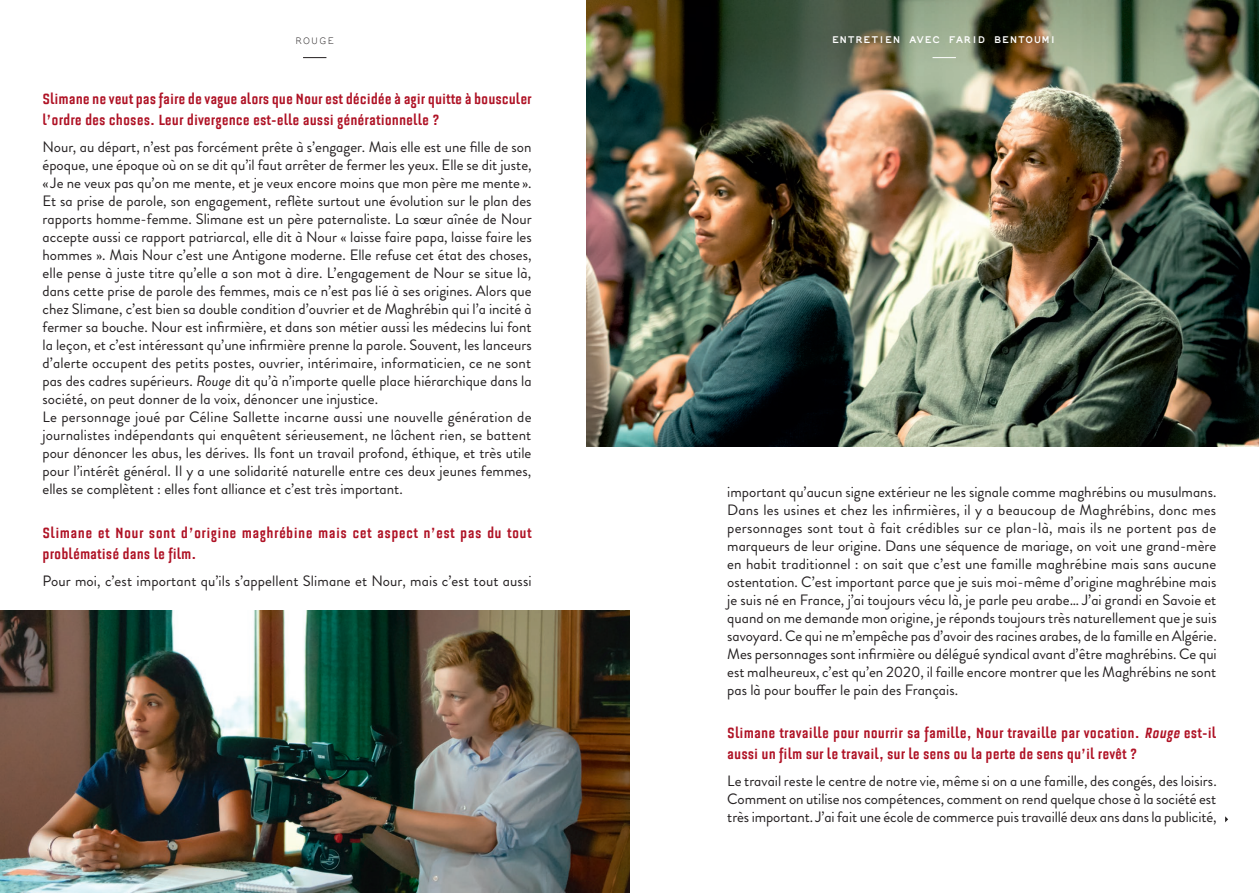
<style>
.page{position:relative;width:1259px;height:893px;background:#fff}
.page>*{position:absolute;margin:0;border:0;box-sizing:border-box;transform-origin:0 0}
.t1{font:700 condensed 18px/21.6px "Bourgeois";color:#af1225}
.t2{font:700 condensed 18px/21.6px "Bourgeois";letter-spacing:.02em;color:#af1225}
.t3{font:15px/18px "Brandon Grotesque";color:#231f20;text-align:justify}
.t4{font:700 11.55px "Not Courier Sans";letter-spacing:.08em;color:#fff}
.t5{font:11.55px "Not Courier Sans";letter-spacing:.1em;color:#231f20}
.s1{font-style:italic}
</style>
<div class="page">
<img style="left:587px;top:0;width:672px;height:446px">
<svg style="left:932px;top:57px;width:24px;height:1px"></svg>
<svg style="left:303px;top:57px;width:23px;height:1px"></svg>
<svg style="left:1225px;top:816px;width:3px;height:6px"></svg>
<img style="left:0;top:610px;width:629px;height:283px">
<p class="t5" style="left:295px;top:33px;width:41px">ROUGE</p>
<p class="t4" style="left:832px;top:31px;width:226px">ENTRETIEN AVEC FARID BENTOUMI</p>
<p class="t1" style="left:43px;top:88px;width:491px">Slimane ne veut pas faire de vague alors que Nour est décidée à agir quitte à bousculer l’ordre des choses. Leur divergence est-elle aussi générationnelle ?</p>
<p class="t3" style="left:43px;top:138px;width:491px;text-align:left">Nour, au départ, n’est pas forcément prête à s’engager. Mais elle est une fille de son époque, une époque où on se dit qu’il faut arrêter de fermer les yeux. Elle se dit juste, « Je ne veux pas qu’on me mente, et je veux encore moins que mon père me mente ».<br>Et sa prise de parole, son engagement, reflète surtout une évolution sur le plan des rapports homme-femme. Slimane est un père paternaliste. La sœur aînée de Nour accepte aussi ce rapport patriarcal, elle dit à Nour « laisse faire papa, laisse faire les hommes ». Mais Nour c’est une Antigone moderne. Elle refuse cet état des choses, elle pense à juste titre qu’elle a son mot à dire. L’engagement de Nour se situe là, dans cette prise de parole des femmes, mais ce n’est pas lié à ses origines. Alors que chez Slimane, c’est bien sa double condition d’ouvrier et de Maghrébin qui l’a incité à fermer sa bouche. Nour est infirmière, et dans son métier aussi les médecins lui font la leçon, et c’est intéressant qu’une infirmière prenne la parole. Souvent, les lanceurs d’alerte occupent des petits postes, ouvrier, intérimaire, informaticien, ce ne sont pas des cadres supérieurs. <span class="s1">Rouge</span> dit qu’à n’importe quelle place hiérarchique dans la société, on peut donner de la voix, dénoncer une injustice.<br>Le personnage joué par Céline Sallette incarne aussi une nouvelle génération de journalistes indépendants qui enquêtent sérieusement, ne lâchent rien, se battent pour dénoncer les abus, les dérives. Ils font un travail profond, éthique, et très utile pour l’intérêt général. Il y a une solidarité naturelle entre ces deux jeunes femmes, elles se complètent : elles font alliance et c’est très important.</p>
<p class="t2" style="left:43px;top:522px;width:491px">Slimane et Nour sont d’origine maghrébine mais cet aspect n’est pas du tout problématisé dans le film.</p>
<p class="t3" style="left:43px;top:572px;width:491px">Pour moi, c’est important qu’ils s’appellent Slimane et Nour, mais c’est tout aussi</p>
<p class="t3" style="left:727px;top:483px;width:491px">important qu’aucun signe extérieur ne les signale comme maghrébins ou musulmans.<br>Dans les usines et chez les infirmières, il y a beaucoup de Maghrébins, donc mes personnages sont tout à fait crédibles sur ce plan-là, mais ils ne portent pas de marqueurs de leur origine. Dans une séquence de mariage, on voit une grand-mère en habit traditionnel : on sait que c’est une famille maghrébine mais sans aucune ostentation. C’est important parce que je suis moi-même d’origine maghrébine mais je suis né en France, j’ai toujours vécu là, je parle peu arabe… J’ai grandi en Savoie et quand on me demande mon origine, je réponds toujours très naturellement que je suis savoyard. Ce qui ne m’empêche pas d’avoir des racines arabes, de la famille en Algérie.<br>Mes personnages sont infirmière ou délégué syndical avant d’être maghrébins. Ce qui est malheureux, c’est qu’en 2020, il faille encore montrer que les Maghrébins ne sont pas là pour bouffer le pain des Français.</p>
<p class="t1" style="left:727px;top:722px;width:490px">Slimane travaille pour nourrir sa famille, Nour travaille par vocation. <span class="s1">Rouge</span> est-il aussi un film sur le travail, sur le sens ou la perte de sens qu’il revêt ?</p>
<p class="t3" style="left:727px;top:772px;width:491px">Le travail reste le centre de notre vie, même si on a une famille, des congés, des loisirs.<br>Comment on utilise nos compétences, comment on rend quelque chose à la société est très important. J’ai fait une école de commerce puis travaillé deux ans dans la publicité,</p>
</div>
